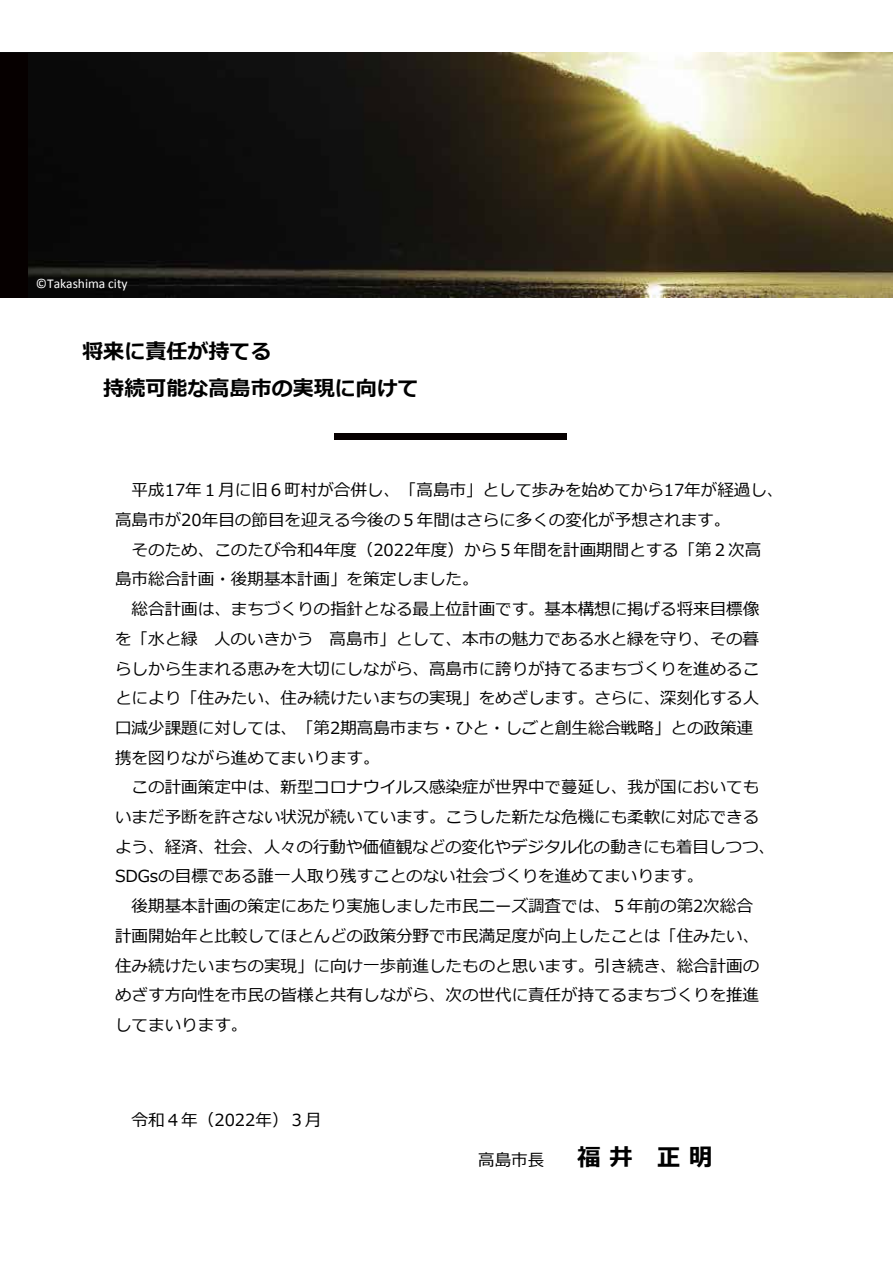
<style>
.page{position:relative;width:893px;height:1263px;background:#fff}
.page>*{position:absolute;margin:0;border:0;box-sizing:border-box;transform-origin:0 0}
.t1{font:700 24px "Meiryo";color:#000}
.t2{font:700 21px/37.8px "Meiryo";color:#000}
.t3{font:16.5px/29.7px "Meiryo";color:#000}
.t4{font:13.5px "Calibri";color:#fff}
</style>
<div class="page">
<img style="left:28px;top:53px;width:865px;height:244px">
<div style="left:334px;top:433px;width:232px;height:7px;background:#060000"></div>
<div style="left:0;top:53px;width:28px;height:244px;background:#060000"></div>
<p class="t4" style="left:36px;top:275px;width:93px">©Takashima city</p>
<p class="t2" style="left:103px;top:333px;width:317px;text-indent:-21px">将来に責任が持てる<br>持続可能な高島市の実現に向けて</p>
<p class="t3" style="left:115px;top:476px;width:670px;text-indent:17px">平成17年１月に旧６町村が合併し、「高島市」として歩みを始めてから17年が経過し、高島市が20年目の節目を迎える今後の５年間はさらに多くの変化が予想されます。</p>
<p class="t3" style="left:115px;top:536px;width:648px;text-indent:17px">そのため、このたび令和4年度（2022年度）から５年間を計画期間とする「第２次高島市総合計画・後期基本計画」を策定しました。</p>
<p class="t3" style="left:115px;top:595px;width:646px;text-indent:17px">総合計画は、まちづくりの指針となる最上位計画です。基本構想に掲げる将来目標像を「水と緑 人のいきかう 高島市」として、本市の魅力である水と緑を守り、その暮らしから生まれる恵みを大切にしながら、高島市に誇りが持てるまちづくりを進めることにより「住みたい、住み続けたいまちの実現」をめざします。さらに、深刻化する人口減少課題に対しては、「第2期高島市まち・ひと・しごと創生総合戦略」との政策連携を図りながら進めてまいります。</p>
<p class="t3" style="left:115px;top:773px;width:662px;text-indent:17px">この計画策定中は、新型コロナウイルス感染症が世界中で蔓延し、我が国においてもいまだ予断を許さない状況が続いています。こうした新たな危機にも柔軟に対応できるよう、経済、社会、人々の行動や価値観などの変化やデジタル化の動きにも着目しつつ、SDGsの目標である誰一人取り残すことのない社会づくりを進めてまいります。</p>
<p class="t3" style="left:115px;top:892px;width:646px;text-indent:17px">後期基本計画の策定にあたり実施しました市民ニーズ調査では、５年前の第2次総合計画開始年と比較してほとんどの政策分野で市民満足度が向上したことは「住みたい、住み続けたいまちの実現」に向け一歩前進したものと思います。引き続き、総合計画のめざす方向性を市民の皆様と共有しながら、次の世代に責任が持てるまちづくりを推進してまいります。</p>
<p class="t3" style="left:132px;top:1106px;width:192px">令和４年（2022年）３月</p>
<p class="t3" style="left:478px;top:1146px;width:68px">高島市長</p>
<h1 class="t1" style="left:577px;top:1140px;width:137px">福井 正明</h1>
</div>
